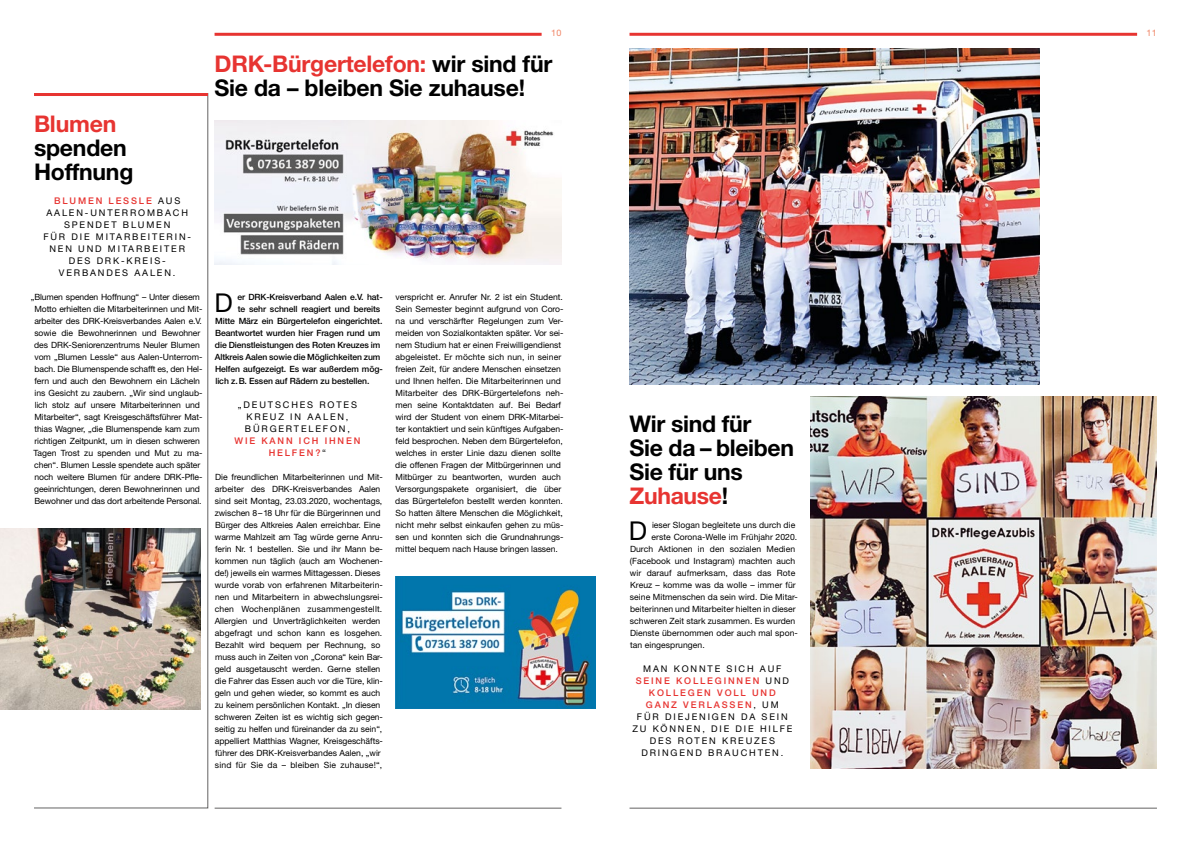
<style>
.page{position:relative;width:1191px;height:842px;background:#fff}
.page>*{position:absolute;margin:0;border:0;box-sizing:border-box;transform-origin:0 0}
.t1{font:26px "Helvetica Neue LT Pro";color:#000}
.t2{font:700 23px/24px "Helvetica Neue LT Pro";letter-spacing:-.01em;color:#000}
.t3{font:700 23px "Helvetica Neue LT Pro";letter-spacing:-.01em;color:#e73431}
.t4{font:9.2px/12px "Helvetica Neue LT Pro";letter-spacing:.2em;color:#000;text-align:center}
.t5{font:500 9.2px/12px "Helvetica Neue LT Pro";letter-spacing:.2em;color:#e73431;text-align:center}
.t6{font:9px "Helvetica Neue LT Pro";color:#f08262}
.t7{font:8.6px/12px "Helvetica Neue LT Pro";letter-spacing:-.005em;color:#000}
.t8{font:500 8.6px "Helvetica Neue LT Pro";letter-spacing:-.01em;color:#000}
.s1{font-weight:500;color:#e73431}
.s2{color:#e73431}
.s3{font-weight:400;color:#000}
</style>
<div class="page">
<hr style="left:215px;top:808px;width:346px;height:1px;background:#646363">
<hr style="left:629px;top:808px;width:528px;height:1px;background:#646363">
<hr style="left:214px;top:33px;width:327px;height:3px;background:#e73431">
<hr style="left:629px;top:33px;width:508px;height:3px;background:#e73431">
<svg style="left:34px;top:96px;width:174px;height:712px"></svg>
<img style="left:395px;top:576px;width:200px;height:132px">
<img style="left:214px;top:120px;width:347px;height:144px">
<img style="left:810px;top:396px;width:347px;height:372px">
<img style="left:629px;top:48px;width:410px;height:336px">
<img style="left:0;top:528px;width:200px;height:182px">
<hr style="left:34px;top:93px;width:174px;height:3px;background:#e73431">
<h2 class="t3" style="left:34px;top:110px;width:84px">Blumen</h2>
<h2 class="t2" style="left:34px;top:135px;width:101px">spenden<br>Hoffnung</h2>
<p class="t4" style="left:43px;top:195px;width:149px"><span class="s1">BLUMEN LESSLE</span> AUS<br>AALEN-UNTERROMBACH<br>SPENDET BLUMEN<br>FÜR DIE MITARBEITERIN-<br>NEN UND MITARBEITER<br>DES DRK-KREIS-<br>VERBANDES AALEN.</p>
<p class="t6" style="left:551px;top:27px;width:12px">10</p>
<p class="t6" style="left:1146px;top:27px;width:12px">11</p>
<h2 class="t2" style="left:214px;top:51px;width:339px"><span class="s2">DRK-Bürgertelefon:</span> wir sind für<br>Sie da – bleiben Sie zuhause!</h2>
<p class="t7" style="left:31px;top:291px;width:173px;text-align:center">„Blumen spenden Hoffnung“ – Unter diesem Motto erhielten die Mitarbeiterinnen und Mit&shy;arbeiter des DRK-Kreisverbandes Aalen e.V. sowie die Bewohnerinnen und Bewohner des DRK-Seniorenzentrums Neuler Blumen vom „Blumen Lessle“ aus Aalen-Unterrom&shy;bach. Die Blumenspende schafft es, den Hel&shy;fern und auch den Bewohnern ein Lächeln ins Gesicht zu zaubern. „Wir sind unglaub&shy;lich stolz auf unsere Mitarbeiterinnen und Mitarbeiter“, sagt Kreisgeschäftsführer Mat&shy;thias Wagner, „die Blumenspende kam zum richtigen Zeitpunkt, um in diesen schweren Tagen Trost zu spenden und Mut zu ma&shy;chen“. Blumen Lessle spendete auch später noch weitere Blumen für andere DRK-Pfle&shy;geeinrichtungen, deren Bewohnerinnen und Bewohner und das dort arbeitende Personal.</p>
<h1 class="t1" style="left:214px;top:287px;width:20px">D</h1>
<p class="t7" style="left:395px;top:291px;width:170px">verspricht er. Anrufer Nr. 2 ist ein Student.<br>Sein Semester beginnt aufgrund von Coro&shy;na und verschärfter Regelungen zum Ver&shy;meiden von Sozialkontakten später. Vor sei&shy;nem Studium hat er einen Freiwilligendienst abgeleistet. Er möchte sich nun, in seiner freien Zeit, für andere Menschen einsetzen und Ihnen helfen. Die Mitarbeiterinnen und Mitarbeiter des DRK-Bürgertelefons neh&shy;men seine Kontaktdaten auf. Bei Bedarf wird der Student von einem DRK-Mitarbei&shy;ter kontaktiert und sein künftiges Aufgaben&shy;feld besprochen. Neben dem Bürgertelefon, welches in erster Linie dazu dienen sollte die offenen Fragen der Mitbürgerinnen und Mitbürger zu beantworten, wurden auch Versorgungspakete organisiert, die über das Bürgertelefon bestellt werden konnten.<br>So hatten ältere Menschen die Möglichkeit, nicht mehr selbst einkaufen gehen zu müs&shy;sen und konnten sich die Grundnahrungs&shy;mittel bequem nach Hause bringen lassen.</p>
<p class="t8" style="left:237px;top:292px;width:147px">er DRK-Kreisverband Aalen e.V. hat-</p>
<p class="t8" style="left:238px;top:304px;width:144px">te sehr schnell reagiert und bereits</p>
<p class="t8" style="left:215px;top:316px;width:169px">Mitte März ein Bürgertelefon eingerichtet.</p>
<p class="t8" style="left:215px;top:328px;width:167px">Beantwortet wurden hier Fragen rund um</p>
<p class="t8" style="left:215px;top:340px;width:167px">die Dienstleistungen des Roten Kreuzes im</p>
<p class="t8" style="left:215px;top:352px;width:167px">Altkreis Aalen sowie die Möglichkeiten zum</p>
<p class="t8" style="left:215px;top:364px;width:169px">Helfen aufgezeigt. Es war außerdem mög-</p>
<p class="t8" style="left:215px;top:376px;width:156px">lich z.B. Essen auf Rädern zu bestellen.</p>
<p class="t4" style="left:238px;top:399px;width:121px">„DEUTSCHES ROTES<br>KREUZ IN AALEN,<br>BÜRGERTELEFON,</p>
<p class="t5" style="left:234px;top:435px;width:127px">WIE KANN ICH IHNEN<br>HELFEN?<span class="s3">“</span></p>
<p class="t7" style="left:215px;top:471px;width:170px">Die freundlichen Mitarbeiterinnen und Mit&shy;arbeiter des DRK-Kreisverbandes Aalen sind seit Montag, 23.03.2020, wochentags, zwischen 8–18 Uhr für die Bürgerinnen und Bürger des Altkreies Aalen erreichbar. Eine warme Mahlzeit am Tag würde gerne Anru&shy;ferin Nr. 1 bestellen. Sie und ihr Mann be&shy;kommen nun täglich (auch am Wochenen&shy;de!) jeweils ein warmes Mittagessen. Dieses wurde vorab von erfahrenen Mitarbeiterin&shy;nen und Mitarbeitern in abwechslungsrei&shy;chen Wochenplänen zusammengestellt.<br>Allergien und Unverträglichkeiten werden abgefragt und schon kann es losgehen.<br>Bezahlt wird bequem per Rechnung, so muss auch in Zeiten von „Corona“ kein Bar&shy;geld ausgetauscht werden. Gerne stellen die Fahrer das Essen auch vor die Türe, klin&shy;geln und gehen wieder, so kommt es auch zu keinem persönlichen Kontakt. „In diesen schweren Zeiten ist es wichtig sich gegen&shy;seitig zu helfen und füreinander da zu sein“, appelliert Matthias Wagner, Kreisgeschäfts&shy;führer des DRK-Kreisverbandes Aalen, „wir sind für Sie da – bleiben Sie zuhause!“,</p>
<h2 class="t2" style="left:629px;top:411px;width:166px">Wir sind für<br>Sie da – bleiben<br>Sie für uns<br><span class="s2">Zuhause</span>!</h2>
<h1 class="t1" style="left:629px;top:515px;width:20px">D</h1>
<p class="t7" style="left:652px;top:519px;width:145px">ieser Slogan begleitete uns durch die</p>
<p class="t7" style="left:651px;top:531px;width:147px">erste Corona-Welle im Frühjahr 2020.</p>
<p class="t7" style="left:630px;top:543px;width:167px">Durch Aktionen in den sozialen Medien</p>
<p class="t7" style="left:630px;top:555px;width:167px">(Facebook und Instagram) machten auch</p>
<p class="t7" style="left:630px;top:567px;width:167px">wir darauf aufmerksam, dass das Rote</p>
<p class="t7" style="left:630px;top:579px;width:167px">Kreuz – komme was da wolle – immer für</p>
<p class="t7" style="left:630px;top:591px;width:169px">seine Mitmenschen da sein wird. Die Mitar-</p>
<p class="t7" style="left:630px;top:603px;width:167px">beiterinnen und Mitarbeiter hielten in dieser</p>
<p class="t7" style="left:630px;top:615px;width:167px">schweren Zeit stark zusammen. Es wurden</p>
<p class="t7" style="left:630px;top:627px;width:169px">Dienste übernommen oder auch mal spon-</p>
<p class="t7" style="left:630px;top:639px;width:76px">tan eingesprungen.</p>
<p class="t4" style="left:632px;top:662px;width:162px">MAN KONNTE SICH AUF<br><span class="s1">SEINE KOLLEGINNEN</span> UND<br><span class="s1">KOLLEGEN VOLL UND<br>GANZ VERLASSEN</span>, UM<br>FÜR DIEJENIGEN DA SEIN<br>ZU KÖNNEN, DIE DIE HILFE<br>DES ROTEN KREUZES<br>DRINGEND BRAUCHTEN.</p>
</div>
